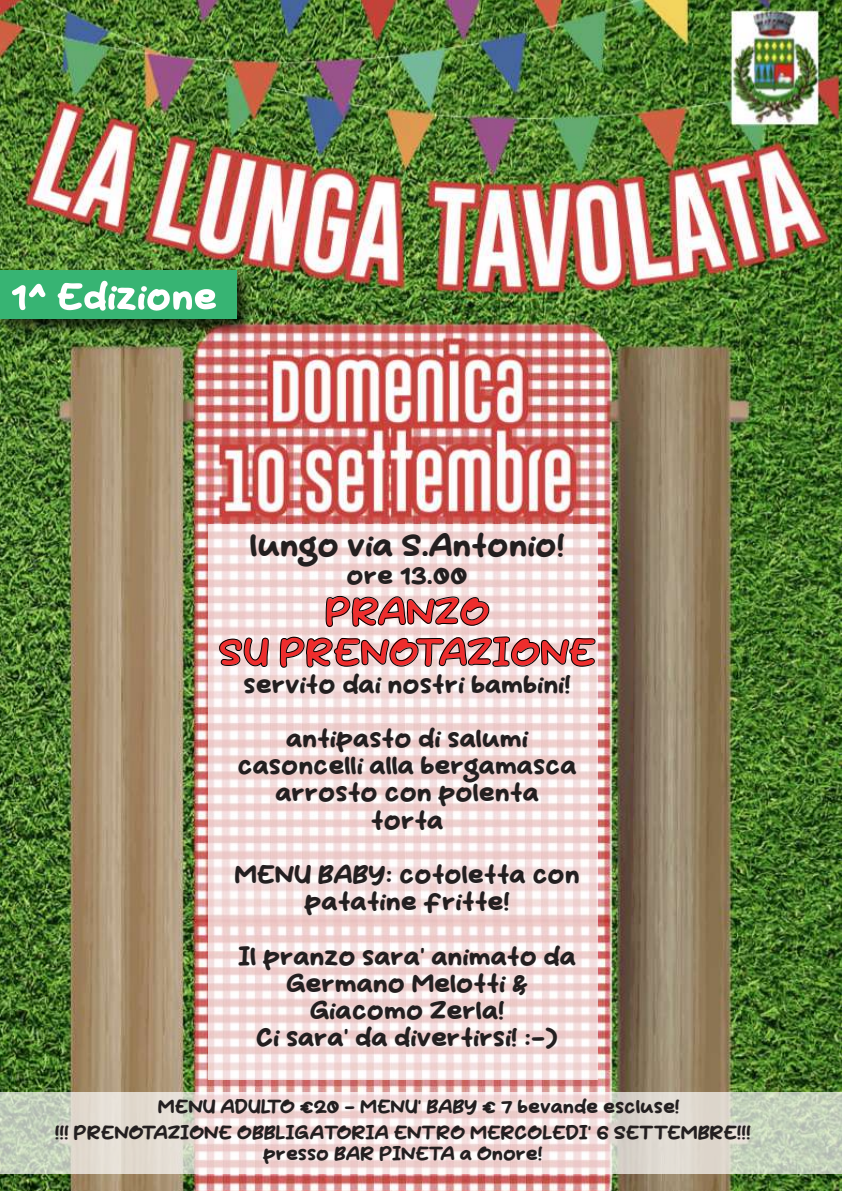
<style>
.page{position:relative;width:842px;height:1191px;background:#fff}
.page>*{position:absolute;margin:0;border:0;box-sizing:border-box;transform-origin:0 0}
.t1{font:34px/40.8px "Best Sugar";color:#ee2d2d;text-align:center}
.t2{font:28.3px "Best Sugar";color:#231f20}
.t3{font:22.7px/27.2px "Best Sugar";color:#231f20;text-align:center}
.t4{font:17px/25.7px "Best Sugar";color:#231f20}
</style>
<div class="page">
<img style="left:0;top:0;width:842px;height:1191px">
<svg style="left:208px;top:524px;width:389px;height:555px"></svg>
<svg style="left:218px;top:637px;width:51px;height:30px"></svg>
<svg style="left:279px;top:595px;width:317px;height:115px"></svg>
<svg style="left:0;top:1092px;width:842px;height:82px;background:#e3dad3"></svg>
<img style="left:0;top:262px;width:259px;height:79px">
<div style="left:0;top:270px;width:237px;height:49px;background:#37b473"></div>
<svg style="left:12px;top:284px;width:33px;height:26px"></svg>
<svg style="left:58px;top:281px;width:158px;height:30px"></svg>
<p class="t2" style="left:250px;top:532px;width:316px">lungo via S.Antonio!</p>
<p class="t3" style="left:347px;top:564px;width:123px">ore 13.00</p>
<h1 class="t1" style="left:219px;top:596px;width:378px">PRANZO<br>SU PRENOTAZIONE</h1>
<p class="t3" style="left:244px;top:673px;width:328px">servito dai nostri bambini!</p>
<p class="t3" style="left:238px;top:728px;width:340px">antipasto di salumi casoncelli alla bergamasca arrosto con polenta torta</p>
<p class="t3" style="left:234px;top:864px;width:347px">MENU BABY: cotoletta con patatine fritte!</p>
<p class="t3" style="left:238px;top:945px;width:339px">Il pranzo sara’ animato da<br>Germano Melotti &amp;<br>Giacomo Zerla!<br>Ci sara’ da divertirsi! :-)</p>
<p class="t4" style="left:55px;top:1096px;width:697px;text-indent:103px">MENU ADULTO €20 - MENU’ BABY € 7 bevande escluse!<br>!!! PRENOTAZIONE OBBLIGATORIA ENTRO MERCOLEDI’ 6 SETTEMBRE!!!</p>
<p class="t4" style="left:263px;top:1142px;width:281px">presso BAR PINETA a Onore!</p>
</div>
